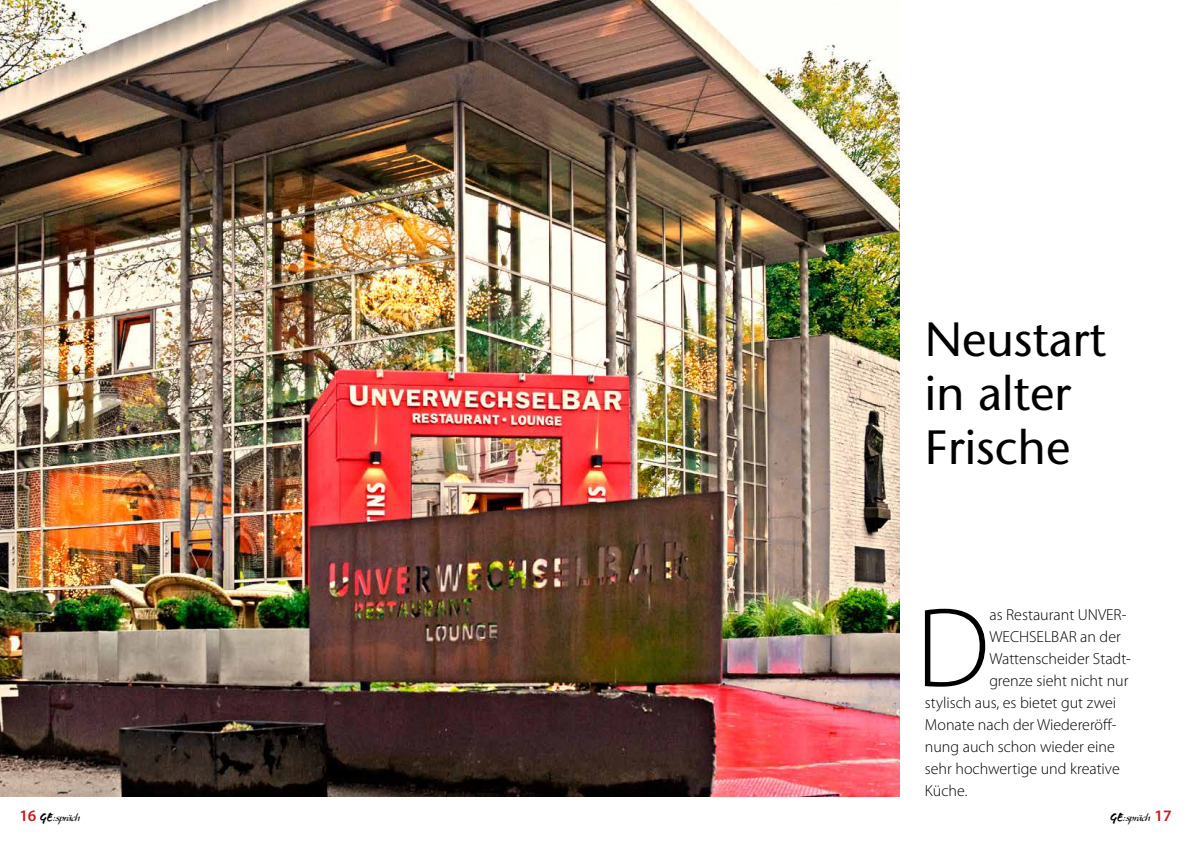
<style>
.page{position:relative;width:1191px;height:842px;background:#fff}
.page>*{position:absolute;margin:0;border:0;box-sizing:border-box;transform-origin:0 0}
.t1{font:300 113.9px "Myriad Pro";color:#000}
.t2{font:500 48px/54px "Stone Sans Std";color:#000}
.t3{font:300 16px "Myriad Pro";color:#000}
.t4{font:12px "Alexa Std";letter-spacing:-.045em;color:#000}
.s1{font-family:"Myriad Pro";font-weight:600;font-size:16px;color:#cd171a}
.s2{font-family:"Flood Std";font-size:13.2px}
</style>
<div class="page">
<img style="left:0;top:0;width:899px;height:797px">
<h2 class="t2" style="left:925px;top:313px;width:183px">Neustart in alter<br>Frische</h2>
<h1 class="t1" style="left:915px;top:580px;width:75px">D</h1>
<p class="t3" style="left:989px;top:605px;width:139px">as Restaurant UNVER-</p>
<p class="t3" style="left:989px;top:627px;width:133px">WECHSELBAR an der</p>
<p class="t3" style="left:989px;top:649px;width:143px">Wattenscheider Stadt-</p>
<p class="t3" style="left:989px;top:671px;width:141px">grenze sieht nicht nur</p>
<p class="t3" style="left:925px;top:693px;width:193px">stylisch aus, es bietet gut zwei</p>
<p class="t3" style="left:925px;top:715px;width:193px">Monate nach der Wiedereröff-</p>
<p class="t3" style="left:925px;top:737px;width:191px">nung auch schon wieder eine</p>
<p class="t3" style="left:925px;top:759px;width:196px">sehr hochwertige und kreative</p>
<p class="t3" style="left:925px;top:781px;width:44px">Küche.</p>
<p class="t4" style="left:19px;top:812px;width:62px"><span class="s1">16</span> <span class="s2">GE</span>:spräch</p>
<p class="t4" style="left:1110px;top:812px;width:63px"><span class="s2">GE</span>:spräch <span class="s1">17</span></p>
</div>
